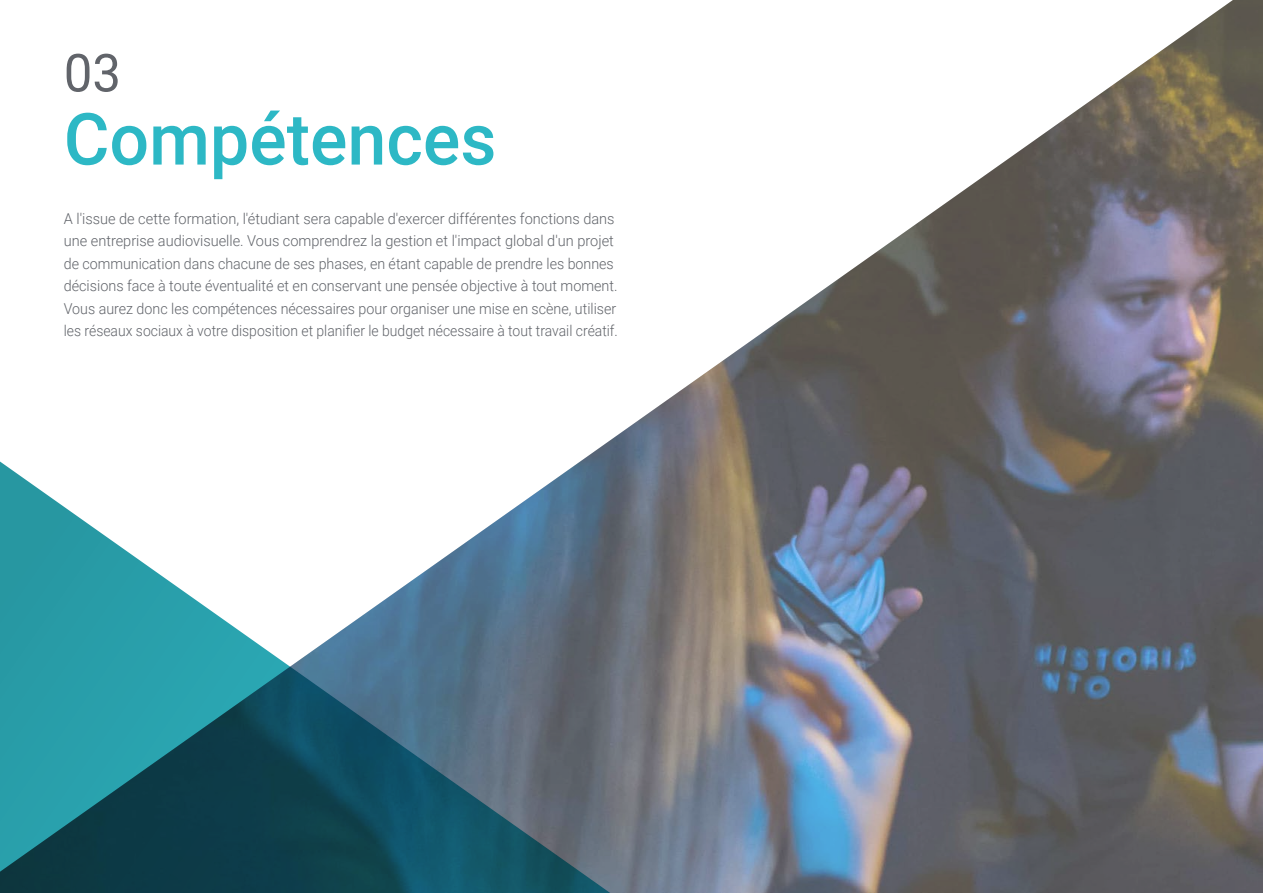
<style>
.page{position:relative;width:1263px;height:893px;background:#fff}
.page>*{position:absolute;margin:0;border:0;box-sizing:border-box;transform-origin:0 0}
.t1{font:500 72px "Roboto";color:#2db8c5}
.t2{font:52.5px "Roboto";color:#61646a}
.t3{font:300 15px/22.5px "Roboto";color:#61646a}
</style>
<div class="page">
<img style="left:602px;top:0;width:661px;height:893px">
<svg style="left:0;top:446px;width:640px;height:447px"></svg>
<h2 class="t2" style="left:64px;top:36px;width:59px">03</h2>
<h1 class="t1" style="left:64px;top:89px;width:434px">Compétences</h1>
<p class="t3" style="left:64px;top:207px;width:556px">A l'issue de cette formation, l'étudiant sera capable d'exercer différentes fonctions dans une entreprise audiovisuelle. Vous comprendrez la gestion et l'impact global d'un projet de communication dans chacune de ses phases, en étant capable de prendre les bonnes décisions face à toute éventualité et en conservant une pensée objective à tout moment.<br>Vous aurez donc les compétences nécessaires pour organiser une mise en scène, utiliser les réseaux sociaux à votre disposition et planifier le budget nécessaire à tout travail créatif.</p>
</div>
